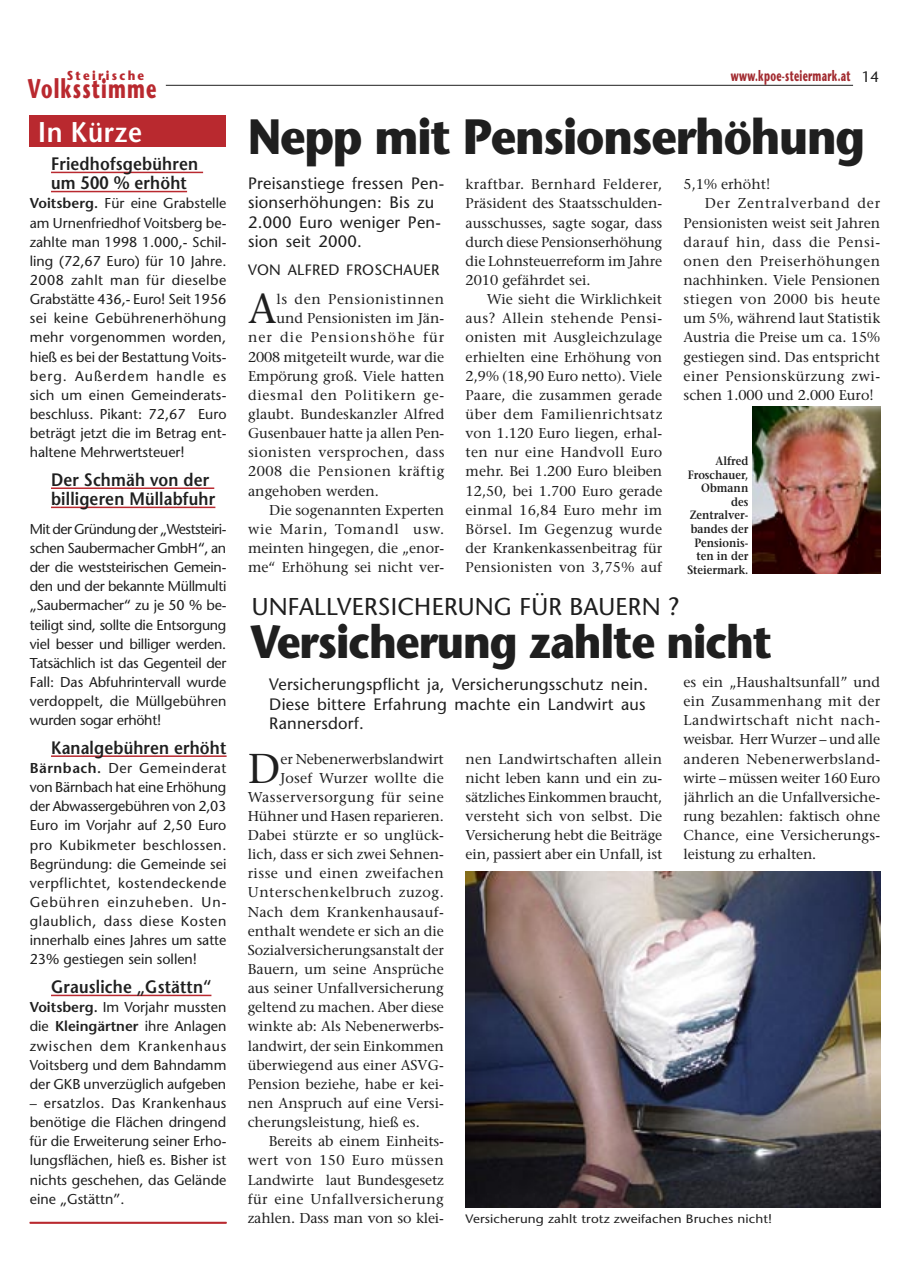
<style>
.page{position:relative;width:910px;height:1276px;background:#fff}
.page>*{position:absolute;margin:0;border:0;box-sizing:border-box;transform-origin:0 0}
.headline_B_T2{font:700 49.5px "Stone Sans";letter-spacing:-.025em;color:#1f1f1f;scale:.9 1}
.headline_B_T2-2{font:700 46.5px "Stone Sans";letter-spacing:-.025em;color:#1f1f1f;scale:.9 1}
.Fließtext{font:41.55px "Stone Serif";color:#1f1f1f}
.Inhalt{font:600 28.5px "Stone Sans";letter-spacing:.02em;color:#fff;scale:.9 1}
.t1{font:700 27px "Stone Sans";letter-spacing:.06em;color:#b9292f;scale:.67 1}
.UeberttitelVers{font:24.3px "Stone Sans";letter-spacing:.01em;color:#1f1f1f}
.Zwischentitel{font:600 18px/19.2px "Stone Sans";letter-spacing:.01em;color:#1f1f1f;scale:.9 1}
.Vorspann{font:16.5px/19.2px "Stone Sans";letter-spacing:.015em;color:#1f1f1f}
.t2{font:700 15px "Stone Sans";letter-spacing:.03em;color:#a22b30;scale:.6 1}
.Vorspann-2{font:15px "Stone Sans";letter-spacing:.015em;color:#1f1f1f}
.Fließtext-2{font:14.25px/19.2px "Stone Serif";color:#1f1f1f;text-align:justify}
.Fließtext_Sans{font:14.25px/19.2px "Stone Sans";color:#1f1f1f;text-align:justify}
.Fließtext-3{font:14.25px "Stone Serif";letter-spacing:.035em;color:#1f1f1f}
.Fließtext-4{font:14.25px "Stone Serif";letter-spacing:.03em;color:#1f1f1f}
.Fließtext-5{font:14.25px "Stone Serif";letter-spacing:.05em;color:#1f1f1f}
.Fließtext-6{font:14.25px "Stone Serif";letter-spacing:.02em;color:#1f1f1f}
.Fließtext-7{font:14.25px "Stone Serif";letter-spacing:.075em;color:#1f1f1f}
.Fließtext-8{font:14.25px "Stone Serif";letter-spacing:.04em;color:#1f1f1f}
.t3{font:700 12.9px "Stone Sans";letter-spacing:.2em;color:#b9292f;scale:.89 1}
.Bildtext{font:12.15px "Stone Sans";letter-spacing:.01em;color:#1f1f1f;scale:1.11 1}
.bildtext_9serif{font:600 12px/13.5px "Stone Serif";color:#1f1f1f;text-align:right;scale:.9 1}
.s1{font-weight:600}
.s2{font-weight:400;color:#1f1f1f}
</style>
<div class="page">
<hr style="left:166px;top:85px;width:687px;height:1px;background:#1f1f1f">
<hr style="left:30px;top:1221px;width:196px;height:2px;background:#b9292f">
<img style="left:466px;top:871px;width:414px;height:336px">
<hr style="left:51px;top:172px;width:152px;height:1px;background:#b9292f">
<hr style="left:51px;top:191px;width:136px;height:1px;background:#b9292f">
<hr style="left:51px;top:487px;width:163px;height:2px;background:#b9292f">
<hr style="left:51px;top:506px;width:164px;height:2px;background:#b9292f">
<hr style="left:51px;top:755px;width:176px;height:2px;background:#b9292f">
<hr style="left:51px;top:994px;width:160px;height:2px;background:#b9292f">
<div style="left:30px;top:115px;width:196px;height:31px;background:#b9292f"></div>
<img style="left:753px;top:406px;width:127px;height:167px">
<p class="t3" style="left:67px;top:67px;width:89px">Steirische</p>
<h3 class="t1" style="left:28px;top:72px;width:193px">Volksstimme</h3>
<p class="Inhalt" style="left:38px;top:114px;width:117px">In Kürze</p>
<p class="Zwischentitel" style="left:51px;top:154px;width:165px">Friedhofsgebühren um 500 % erhöht</p>
<p class="Fließtext_Sans" style="left:30px;top:194px;width:198px"><span class="s1">Voitsberg.</span> Für eine Grabstelle am Urnenfriedhof Voitsberg be&shy;zahlte man 1998 1.000,- Schil&shy;ling (72,67 Euro) für 10 Jahre.<br>2008 zahlt man für dieselbe Grabstätte 436,- Euro! Seit 1956 sei keine Gebührenerhöhung mehr vorgenommen worden, hieß es bei der Bestattung Voits&shy;berg. Außerdem handle es sich um einen Gemeinderats&shy;beschluss. Pikant: 72,67 Euro beträgt jetzt die im Betrag ent&shy;haltene Mehrwertsteuer!</p>
<p class="Zwischentitel" style="left:51px;top:470px;width:184px">Der Schmäh von der billigeren Müllabfuhr</p>
<p class="Fließtext_Sans" style="left:30px;top:519px;width:198px">Mit der Gründung der „Weststeiri&shy;schen Saubermacher GmbH“, an der die weststeirischen Gemein&shy;den und der bekannte Müllmulti „Saubermacher“ zu je 50 % be&shy;teiligt sind, sollte die Entsorgung viel besser und billiger werden.<br>Tatsächlich ist das Gegenteil der Fall: Das Abfuhrintervall wurde verdoppelt, die Müllgebühren wurden sogar erhöht!</p>
<p class="Zwischentitel" style="left:51px;top:738px;width:196px">Kanalgebühren erhöht</p>
<p class="Fließtext_Sans" style="left:30px;top:758px;width:198px"><span class="s1">Bärnbach.</span> Der Gemeinderat von Bärnbach hat eine Erhöhung der Abwassergebühren von 2,03<br>Euro im Vorjahr auf 2,50 Euro pro Kubikmeter beschlossen.<br>Begründung: die Gemeinde sei verpflichtet, kostendeckende Gebühren einzuheben. Un&shy;glaublich, dass diese Kosten innerhalb eines Jahres um satte 23% gestiegen sein sollen!</p>
<p class="Zwischentitel" style="left:51px;top:977px;width:180px">Grausliche „Gstättn“</p>
<p class="Fließtext_Sans" style="left:30px;top:997px;width:198px"><span class="s1">Voitsberg.</span> Im Vorjahr mussten die <span class="s1">Kleingärtner</span> ihre Anlagen zwischen dem Krankenhaus Voitsberg und dem Bahndamm der GKB unverzüglich aufgeben</p>
<p class="Fließtext_Sans" style="left:30px;top:1093px;width:198px">– ersatzlos. Das Krankenhaus benötige die Flächen dringend für die Erweiterung seiner Erho&shy;lungsflächen, hieß es. Bisher ist nichts geschehen, das Gelände eine „Gstättn”.</p>
<p class="t2" style="left:731px;top:66px;width:248px">www.kpoe-steiermark.at <span class="s2">14</span></p>
<p class="headline_B_T2" style="left:248px;top:106px;width:687px">Nepp mit Pensionserhöhung</p>
<p class="Vorspann" style="left:248px;top:174px;width:198px">Preisanstiege fressen Pen&shy;sionserhöhungen: Bis zu<br>2.000 Euro weniger Pen&shy;sion seit 2000.</p>
<p class="Vorspann-2" style="left:248px;top:261px;width:193px">VON ALFRED FROSCHAUER</p>
<p class="Fließtext" style="left:248px;top:283px;width:30px">A</p>
<p class="Fließtext-8" style="left:276px;top:290px;width:169px">ls den Pensionistinnen</p>
<p class="Fließtext-2" style="left:466px;top:175px;width:198px">kraftbar. Bernhard Felderer, Präsident des Staatsschulden&shy;ausschusses, sagte sogar, dass durch diese Pensionserhöhung die Lohnsteuerreform im Jahre 2010 gefährdet sei.</p>
<p class="Fließtext-2" style="left:466px;top:289px;width:198px;text-indent:21px">Wie sieht die Wirklichkeit aus? Allein stehende Pensi&shy;onisten mit Ausgleichzulage erhielten eine Erhöhung von 2,9% (18,90 Euro netto). Viele Paare, die zusammen gerade über dem Familienrichtsatz von 1.120 Euro liegen, erhal&shy;ten nur eine Handvoll Euro mehr. Bei 1.200 Euro bleiben 12,50, bei 1.700 Euro gerade einmal 16,84 Euro mehr im Börsel. Im Gegenzug wurde der Krankenkassenbeitrag für Pensionisten von 3,75% auf</p>
<p class="Fließtext-2" style="left:683px;top:175px;width:88px">5,1% erhöht!</p>
<p class="Fließtext-2" style="left:683px;top:194px;width:198px;text-indent:21px">Der Zentralverband der Pensionisten weist seit Jahren darauf hin, dass die Pensi&shy;onen den Preiserhöhungen nachhinken. Viele Pensionen stiegen von 2000 bis heute um 5%, während laut Statistik Austria die Preise um ca. 15% gestiegen sind. Das entspricht einer Pensionskürzung zwi&shy;schen 1.000 und 2.000 Euro!</p>
<p class="Fließtext-2" style="left:276px;top:309px;width:169px">und Pensionisten im Jän-</p>
<p class="Fließtext-7" style="left:248px;top:329px;width:198px">ner die Pensionshöhe für</p>
<p class="Fließtext-2" style="left:248px;top:347px;width:198px">2008 mitgeteilt wurde, war die</p>
<p class="Fließtext-2" style="left:248px;top:366px;width:198px">Empörung groß. Viele hatten</p>
<p class="Fließtext-5" style="left:248px;top:386px;width:198px">diesmal den Politikern ge-</p>
<p class="Fließtext-2" style="left:248px;top:404px;width:198px">glaubt. Bundeskanzler Alfred</p>
<p class="Fließtext-2" style="left:248px;top:423px;width:198px">Gusenbauer hatte ja allen Pen-</p>
<p class="Fließtext-4" style="left:248px;top:443px;width:198px">sionisten versprochen, dass</p>
<p class="Fließtext-3" style="left:248px;top:463px;width:198px">2008 die Pensionen kräftig</p>
<p class="Fließtext-2" style="left:248px;top:481px;width:133px">angehoben werden.</p>
<p class="Fließtext-2" style="left:248px;top:500px;width:198px;text-indent:21px">Die sogenannten Experten wie Marin, Tomandl usw. meinten hingegen, die „enor&shy;me“ Erhöhung sei nicht ver-</p>
<p class="bildtext_9serif" style="left:687px;top:454px;width:69px">Alfred<br>Froschauer,<br>Obmann des<br>Zentralver&shy;bandes der<br>Pensionis&shy;ten in der<br>Steiermark.</p>
<p class="UeberttitelVers" style="left:252px;top:592px;width:429px">UNFALLVERSICHERUNG FÜR BAUERN ?</p>
<p class="headline_B_T2-2" style="left:251px;top:613px;width:581px">Versicherung zahlte nicht</p>
<p class="Fließtext-2" style="left:683px;top:672px;width:198px">es ein „Haushaltsunfall” und ein Zusammenhang mit der Landwirtschaft nicht nach&shy;weisbar. Herr Wurzer – und alle anderen Nebenerwerbsland&shy;wirte – müssen weiter 160 Euro jährlich an die Unfallversiche&shy;rung bezahlen: faktisch ohne Chance, eine Versicherungs&shy;leistung zu erhalten.</p>
<p class="Vorspann" style="left:269px;top:674px;width:380px">Versicherungspflicht ja, Versicherungsschutz nein.<br>Diese bittere Erfahrung machte ein Landwirt aus<br>Rannersdorf.</p>
<p class="Fließtext-2" style="left:466px;top:749px;width:198px">nen Landwirtschaften allein nicht leben kann und ein zu&shy;sätzliches Einkommen braucht, versteht sich von selbst. Die Versicherung hebt die Beiträge ein, passiert aber ein Unfall, ist</p>
<p class="Fließtext" style="left:248px;top:742px;width:34px">D</p>
<p class="Fließtext-2" style="left:280px;top:749px;width:165px">er Nebenerwerbslandwirt</p>
<p class="Fließtext-2" style="left:280px;top:768px;width:165px">Josef Wurzer wollte die</p>
<p class="Fließtext-3" style="left:248px;top:788px;width:198px">Wasserversorgung für seine</p>
<p class="Fließtext-2" style="left:248px;top:806px;width:198px">Hühner und Hasen reparieren.</p>
<p class="Fließtext-2" style="left:248px;top:825px;width:198px">Dabei stürzte er so unglück-</p>
<p class="Fließtext-2" style="left:248px;top:844px;width:198px">lich, dass er sich zwei Sehnen-</p>
<p class="Fließtext-4" style="left:248px;top:864px;width:198px">risse und einen zweifachen</p>
<p class="Fließtext-3" style="left:248px;top:884px;width:198px">Unterschenkelbruch zuzog.</p>
<p class="Fließtext-6" style="left:248px;top:903px;width:198px">Nach dem Krankenhausauf-</p>
<p class="Fließtext-2" style="left:248px;top:921px;width:198px">enthalt wendete er sich an die</p>
<p class="Fließtext-2" style="left:248px;top:940px;width:198px">Sozialversicherungsanstalt der</p>
<p class="Fließtext-2" style="left:248px;top:959px;width:198px">Bauern, um seine Ansprüche</p>
<p class="Fließtext-2" style="left:248px;top:978px;width:198px">aus seiner Unfallversicherung</p>
<p class="Fließtext-2" style="left:248px;top:997px;width:198px">geltend zu machen. Aber diese</p>
<p class="Fließtext-2" style="left:248px;top:1016px;width:198px">winkte ab: Als Nebenerwerbs-</p>
<p class="Fließtext-2" style="left:248px;top:1036px;width:198px">landwirt, der sein Einkommen</p>
<p class="Fließtext-2" style="left:248px;top:1055px;width:198px">überwiegend aus einer ASVG-</p>
<p class="Fließtext-2" style="left:248px;top:1074px;width:198px">Pension beziehe, habe er kei-</p>
<p class="Fließtext-2" style="left:248px;top:1093px;width:198px">nen Anspruch auf eine Versi-</p>
<p class="Fließtext-2" style="left:248px;top:1112px;width:174px">cherungsleistung, hieß es.</p>
<p class="Fließtext-2" style="left:248px;top:1131px;width:198px;text-indent:21px">Bereits ab einem Einheits&shy;wert von 150 Euro müssen Landwirte laut Bundesgesetz für eine Unfallversicherung zahlen. Dass man von so klei-</p>
<p class="Bildtext" style="left:466px;top:1211px;width:278px">Versicherung zahlt trotz zweifachen Bruches nicht!</p>
</div>
